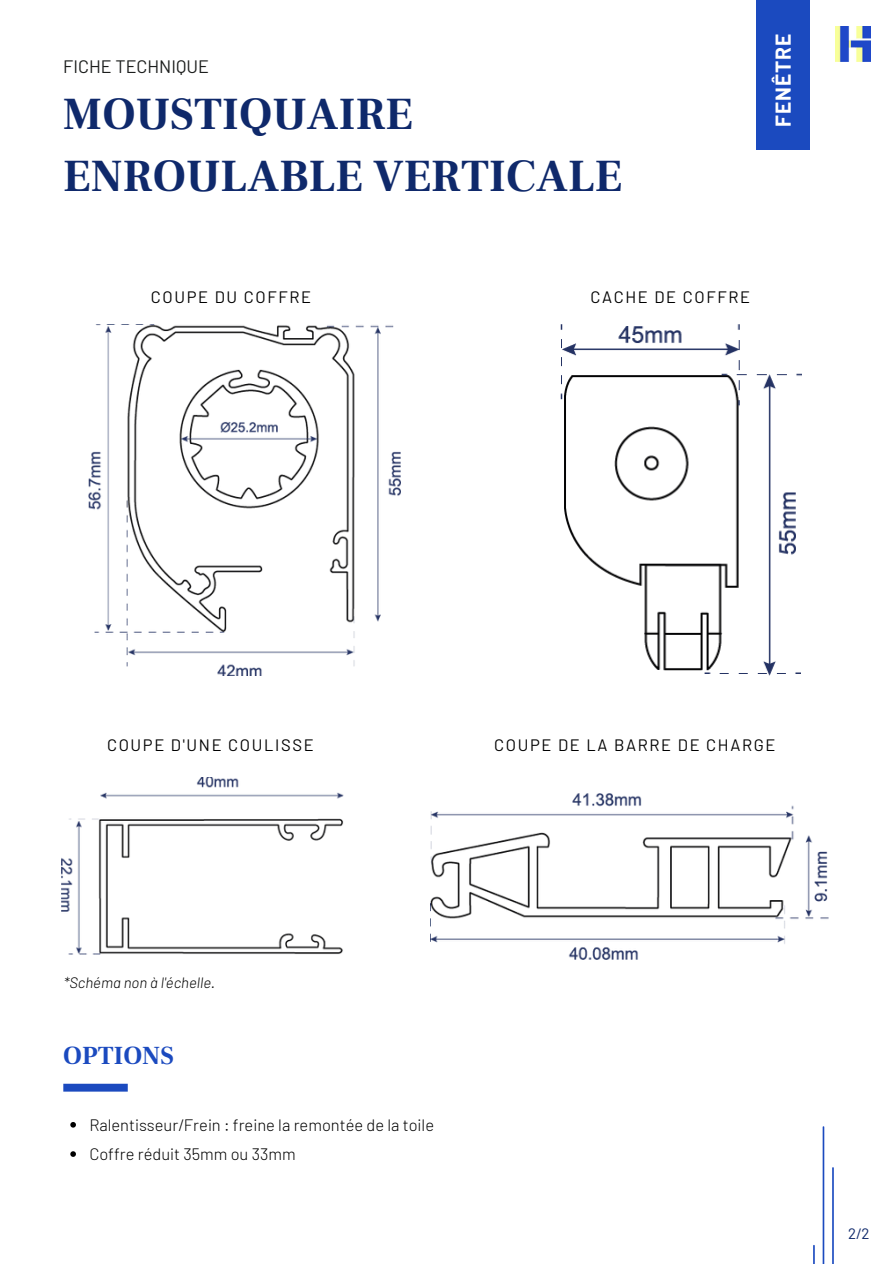
<style>
.page{position:relative;width:893px;height:1264px;background:#fff}
.page>*{position:absolute;margin:0;border:0;box-sizing:border-box;transform-origin:0 0}
.t1{font:700 45px/61.8px "Frank Ruhl Libre";color:#0f296b}
.t2{font:700 25.5px "Frank Ruhl Libre";color:#1b4abf}
.t3{font:700 21px "Barlow";letter-spacing:.05em;color:#fff}
.t4{font:18px "Barlow";color:#1c1e1d}
.t5{font:16.5px "Barlow";letter-spacing:.1em;color:#000}
.t6{font:300 16.5px "Barlow";color:#000}
.t7{font:italic 300 15px "Barlow";color:#000}
.t8{font:15px "Barlow";color:#0f296b}
</style>
<div class="page">
<img style="left:430px;top:794px;width:399px;height:165px">
<img style="left:88px;top:324px;width:313px;height:351px">
<img style="left:61px;top:777px;width:283px;height:177px">
<img style="left:560px;top:324px;width:241px;height:351px">
<div style="left:756px;top:0;width:53px;height:150px;background:#1b4abf"></div>
<img style="left:835px;top:26px;width:35px;height:35px">
<div style="left:63px;top:1083px;width:65px;height:8px;background:#1b4abf"></div>
<svg style="left:822px;top:1126px;width:2px;height:137px"></svg>
<svg style="left:813px;top:1245px;width:1px;height:18px"></svg>
<svg style="left:832px;top:1167px;width:1px;height:96px"></svg>
<svg style="left:70px;top:1122px;width:6px;height:5px"></svg>
<svg style="left:70px;top:1151px;width:6px;height:5px"></svg>
<h2 class="t4" style="left:63px;top:55px;width:147px">FICHE TECHNIQUE</h2>
<p class="t1" style="left:63px;top:84px;width:560px">MOUSTIQUAIRE<br>ENROULABLE VERTICALE</p>
<p class="t3" style="left:769px;top:127px;width:95px;rotate:-90deg">FENÊTRE</p>
<h4 class="t5" style="left:151px;top:286px;width:162px">COUPE DU COFFRE</h4>
<p class="t5" style="left:590px;top:286px;width:161px">CACHE DE COFFRE</p>
<h4 class="t5" style="left:107px;top:734px;width:208px">COUPE D'UNE COULISSE</h4>
<p class="t5" style="left:494px;top:734px;width:283px">COUPE DE LA BARRE DE CHARGE</p>
<p class="t7" style="left:64px;top:973px;width:153px">*Schéma non à l'échelle.</p>
<p class="t2" style="left:63px;top:1039px;width:112px">OPTIONS</p>
<h4 class="t6" style="left:89px;top:1114px;width:346px">Ralentisseur/Frein : freine la remontée de la toile</h4>
<p class="t6" style="left:89px;top:1143px;width:208px">Coffre réduit 35mm ou 33mm</p>
<p class="t8" style="left:847px;top:1223px;width:23px">2/2</p>
</div>
